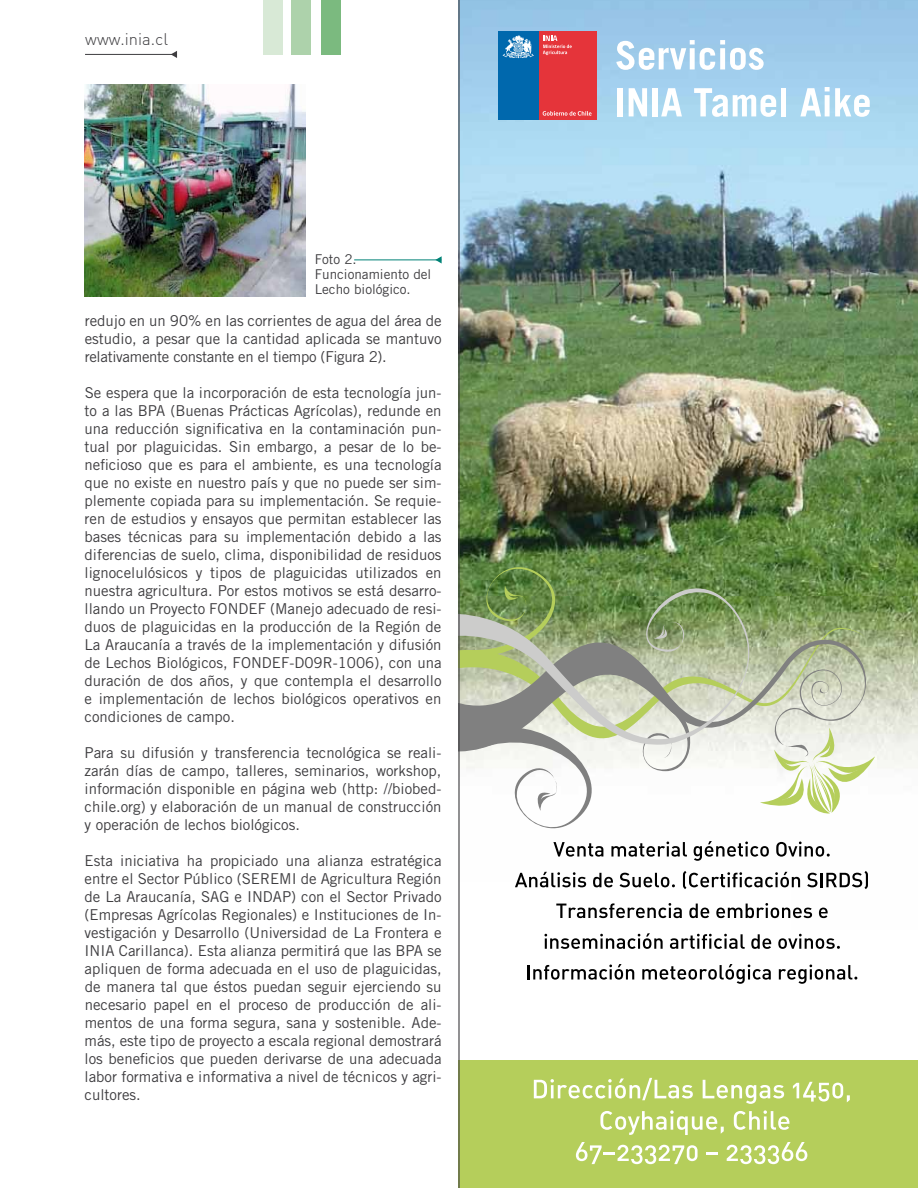
<style>
.page{position:relative;width:918px;height:1188px;background:#fff}
.page>*{position:absolute;margin:0;border:0;box-sizing:border-box;transform-origin:0 0}
.t1{font:300 16.5px "DIN Alternate";color:#3e3d40}
.t2{font:15px/18px "Trade Gothic LT Std";color:#3e3d40;text-align:justify}
.t3{font:13.5px/15px "Trade Gothic LT Std";color:#3e3d40}
</style>
<div class="page">
<svg style="left:171px;top:51px;width:6px;height:7px"></svg>
<hr style="left:85px;top:54px;width:92px;height:1px;background:#3e3d40">
<div style="left:263px;top:0;width:20px;height:54px;background:#d8e9d6"></div>
<div style="left:291px;top:0;width:20px;height:54px;background:#add2ab"></div>
<div style="left:321px;top:0;width:20px;height:54px;background:#7bba7f"></div>
<img style="left:460px;top:0;width:458px;height:919px">
<svg style="left:616px;top:40px;width:148px;height:30px"></svg>
<div style="left:618px;top:88px;width:5px;height:28px;background:#fff"></div>
<svg style="left:629px;top:88px;width:18px;height:28px"></svg>
<div style="left:653px;top:88px;width:5px;height:28px;background:#fff"></div>
<svg style="left:661px;top:88px;width:21px;height:28px"></svg>
<svg style="left:694px;top:88px;width:82px;height:29px"></svg>
<div style="left:781px;top:88px;width:5px;height:28px;background:#fff"></div>
<svg style="left:800px;top:87px;width:70px;height:30px"></svg>
<div style="left:538px;top:31px;width:59px;height:89px;background:#e5343a"></div>
<svg style="left:543px;top:111px;width:49px;height:5px"></svg>
<svg style="left:543px;top:36px;width:29px;height:19px"></svg>
<div style="left:498px;top:31px;width:40px;height:89px;background:#0068ad"></div>
<svg style="left:503px;top:35px;width:31px;height:23px"></svg>
<img style="left:744px;top:933px;width:174px;height:128px">
<img style="left:460px;top:933px;width:284px;height:128px">
<div style="left:458px;top:1061px;width:460px;height:127px;background:#b5ce5b"></div>
<svg style="left:534px;top:1078px;width:159px;height:22px"></svg>
<svg style="left:703px;top:1080px;width:81px;height:24px"></svg>
<svg style="left:793px;top:1082px;width:57px;height:20px"></svg>
<svg style="left:600px;top:1110px;width:124px;height:25px"></svg>
<svg style="left:734px;top:1110px;width:55px;height:20px"></svg>
<svg style="left:576px;top:1142px;width:122px;height:22px"></svg>
<svg style="left:707px;top:1153px;width:11px;height:2px"></svg>
<svg style="left:727px;top:1142px;width:80px;height:22px"></svg>
<svg style="left:460px;top:617px;width:414px;height:139px;background:#b1bb99"></svg>
<svg style="left:460px;top:543px;width:318px;height:203px;background:#889d6e"></svg>
<svg style="left:480px;top:702px;width:398px;height:159px"></svg>
<svg style="left:515px;top:872px;width:71px;height:15px"></svg>
<svg style="left:593px;top:873px;width:20px;height:14px"></svg>
<svg style="left:620px;top:873px;width:55px;height:14px"></svg>
<svg style="left:683px;top:871px;width:117px;height:18px"></svg>
<svg style="left:807px;top:873px;width:10px;height:14px"></svg>
<hr style="left:820px;top:873px;width:3px;height:14px;background:#000">
<svg style="left:826px;top:871px;width:42px;height:18px"></svg>
<svg style="left:556px;top:903px;width:126px;height:15px"></svg>
<svg style="left:689px;top:904px;width:20px;height:14px"></svg>
<svg style="left:716px;top:903px;width:96px;height:15px"></svg>
<svg style="left:819px;top:908px;width:9px;height:10px"></svg>
<svg style="left:544px;top:933px;width:119px;height:16px"></svg>
<svg style="left:670px;top:934px;width:75px;height:15px"></svg>
<svg style="left:751px;top:934px;width:20px;height:15px"></svg>
<svg style="left:778px;top:934px;width:62px;height:15px"></svg>
<svg style="left:528px;top:964px;width:106px;height:16px"></svg>
<svg style="left:642px;top:964px;width:129px;height:20px"></svg>
<svg style="left:779px;top:965px;width:78px;height:19px"></svg>
<img style="left:85px;top:85px;width:221px;height:212px">
<svg style="left:435px;top:256px;width:7px;height:8px"></svg>
<hr style="left:354px;top:260px;width:87px;height:1px;background:#008276">
<hr style="left:458px;top:0;width:2px;height:1188px;background:#3e3d40">
<p class="t1" style="left:85px;top:29px;width:84px">www.inia.cl</p>
<p class="t3" style="left:315px;top:252px;width:118px">Foto 2.<br>Funcionamiento del<br>Lecho biológico.</p>
<p class="t2" style="left:85px;top:312px;width:358px">redujo en un 90% en las corrientes de agua del área de estudio, a pesar que la cantidad aplicada se mantuvo relativamente constante en el tiempo (Figura 2).</p>
<p class="t2" style="left:85px;top:384px;width:359px">Se espera que la incorporación de esta tecnología jun&shy;to a las BPA (Buenas Prácticas Agrícolas), redunde en una reducción significativa en la contaminación pun&shy;tual por plaguicidas. Sin embargo, a pesar de lo be&shy;neficioso que es para el ambiente, es una tecnología que no existe en nuestro país y que no puede ser sim&shy;plemente copiada para su implementación. Se requie&shy;ren de estudios y ensayos que permitan establecer las bases técnicas para su implementación debido a las diferencias de suelo, clima, disponibilidad de residuos lignocelulósicos y tipos de plaguicidas utilizados en nuestra agricultura. Por estos motivos se está desarro&shy;llando un Proyecto FONDEF (Manejo adecuado de resi&shy;duos de plaguicidas en la producción de la Región de La Araucanía a través de la implementación y difusión de Lechos Biológicos, FONDEF-D09R-1006), con una duración de dos años, y que contempla el desarrollo e implementación de lechos biológicos operativos en condiciones de campo.</p>
<p class="t2" style="left:85px;top:744px;width:359px">Para su difusión y transferencia tecnológica se reali&shy;zarán días de campo, talleres, seminarios, workshop, información disponible en página web (http: //biobed&shy;chile.org) y elaboración de un manual de construcción y operación de lechos biológicos.</p>
<p class="t2" style="left:85px;top:852px;width:359px">Esta iniciativa ha propiciado una alianza estratégica entre el Sector Público (SEREMI de Agricultura Región de La Araucanía, SAG e INDAP) con el Sector Privado (Empresas Agrícolas Regionales) e Instituciones de In&shy;vestigación y Desarrollo (Universidad de La Frontera e INIA Carillanca). Esta alianza permitirá que las BPA se apliquen de forma adecuada en el uso de plaguicidas, de manera tal que éstos puedan seguir ejerciendo su necesario papel en el proceso de producción de ali&shy;mentos de una forma segura, sana y sostenible. Ade&shy;más, este tipo de proyecto a escala regional demostrará los beneficios que pueden derivarse de una adecuada labor formativa e informativa a nivel de técnicos y agri&shy;cultores.</p>
</div>
